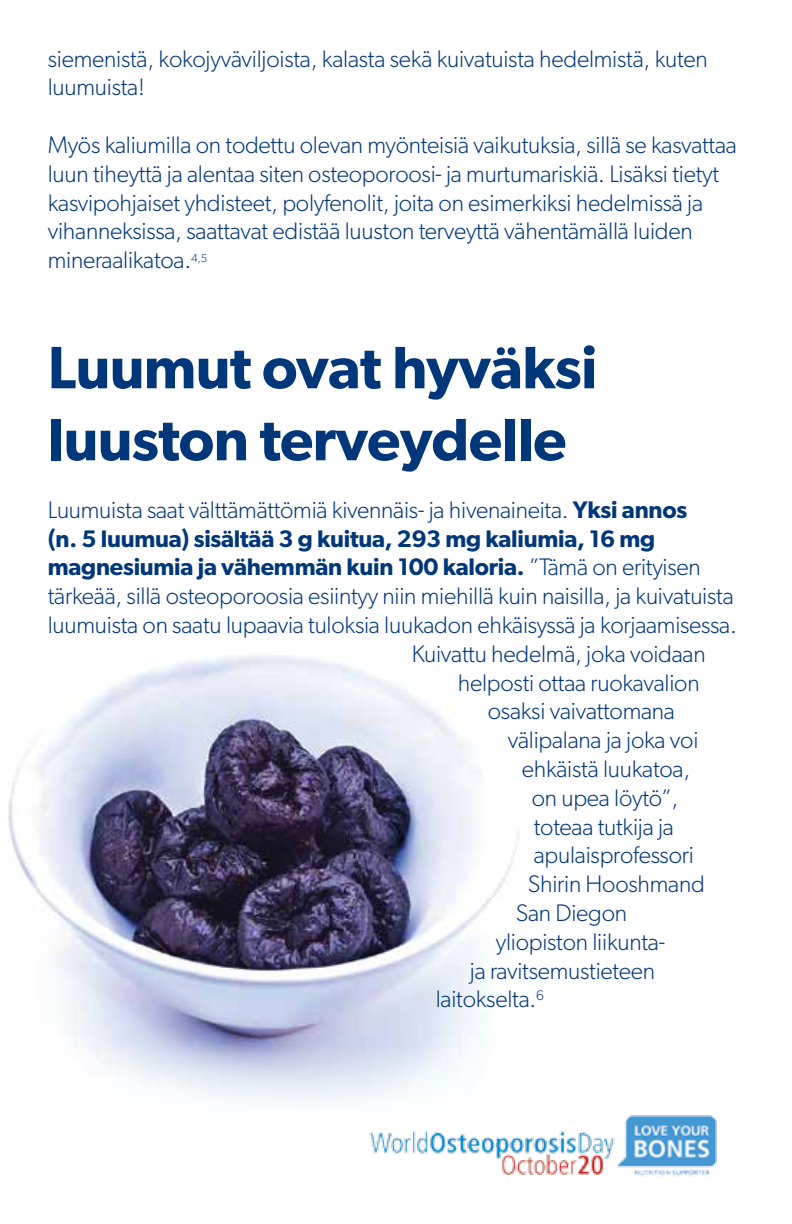
<style>
.page{position:relative;width:792px;height:1224px;background:#fff}
.page>*{position:absolute;margin:0;border:0;box-sizing:border-box;transform-origin:0 0}
.t1{font:600 60px/72px "Gibson";letter-spacing:-.01em;color:#00377b}
.t2{font:300 24px/28.8px "Gibson";letter-spacing:-.01em;color:#00377b}
.t3{font:600 24px "Gibson";letter-spacing:-.01em;color:#00377b}
.s1{font-weight:600}
.s2{font-weight:300}
</style>
<div class="page">
<img style="left:8px;top:655px;width:511px;height:446px">
<img style="left:352px;top:1092px;width:365px;height:85px">
<p class="t2" style="left:48px;top:44px;width:661px">siemenistä, kokojyväviljoista, kalasta sekä kuivatuista hedelmistä, kuten luumuista!</p>
<p class="t2" style="left:48px;top:130px;width:691px">Myös kaliumilla on todettu olevan myönteisiä vaikutuksia, sillä se kasvattaa luun tiheyttä ja alentaa siten osteoporoosi- ja murtumariskiä. Lisäksi tietyt kasvipohjaiset yhdisteet, polyfenolit, joita on esimerkiksi hedelmissä ja vihanneksissa, saattavat edistää luuston terveyttä vähentämällä luiden mineraalikatoa.<sup>4,5</sup></p>
<h1 class="t1" style="left:48px;top:330px;width:551px">Luumut ovat hyväksi luuston terveydelle</h1>
<p class="t2" style="left:48px;top:495px;width:641px">Luumuista saat välttämättömiä kivennäis- ja hivenaineita. <span class="s1">Yksi annos</span></p>
<p class="t3" style="left:48px;top:524px;width:609px">(n. 5 luumua) sisältää 3 g kuitua, 293 mg kaliumia, 16 mg</p>
<p class="t3" style="left:48px;top:553px;width:654px">magnesiumia ja vähemmän kuin 100 kaloria. <span class="s2">”Tämä on erityisen</span></p>
<p class="t2" style="left:48px;top:581px;width:688px">tärkeää, sillä osteoporoosia esiintyy niin miehillä kuin naisilla, ja kuivatuista</p>
<p class="t2" style="left:48px;top:610px;width:691px">luumuista on saatu lupaavia tuloksia luukadon ehkäisyssä ja korjaamisessa.</p>
<p class="t2" style="left:412px;top:639px;width:295px">Kuivattu hedelmä, joka voidaan</p>
<p class="t2" style="left:458px;top:668px;width:243px">helposti ottaa ruokavalion</p>
<p class="t2" style="left:488px;top:697px;width:189px">osaksi vaivattomana</p>
<p class="t2" style="left:508px;top:725px;width:192px">välipalana ja joka voi</p>
<p class="t2" style="left:522px;top:754px;width:170px">ehkäistä luukatoa,</p>
<p class="t2" style="left:532px;top:783px;width:148px">on upea löytö”,</p>
<p class="t2" style="left:534px;top:812px;width:142px">toteaa tutkija ja</p>
<p class="t2" style="left:534px;top:841px;width:162px">apulaisprofessori</p>
<p class="t2" style="left:528px;top:869px;width:179px">Shirin Hooshmand</p>
<p class="t2" style="left:516px;top:898px;width:113px">San Diegon</p>
<p class="t2" style="left:496px;top:927px;width:171px">yliopiston liikunta-</p>
<p class="t2" style="left:470px;top:956px;width:187px">ja ravitsemustieteen</p>
<p class="t2" style="left:436px;top:985px;width:110px">laitokselta.<sup>6</sup></p>
</div>
